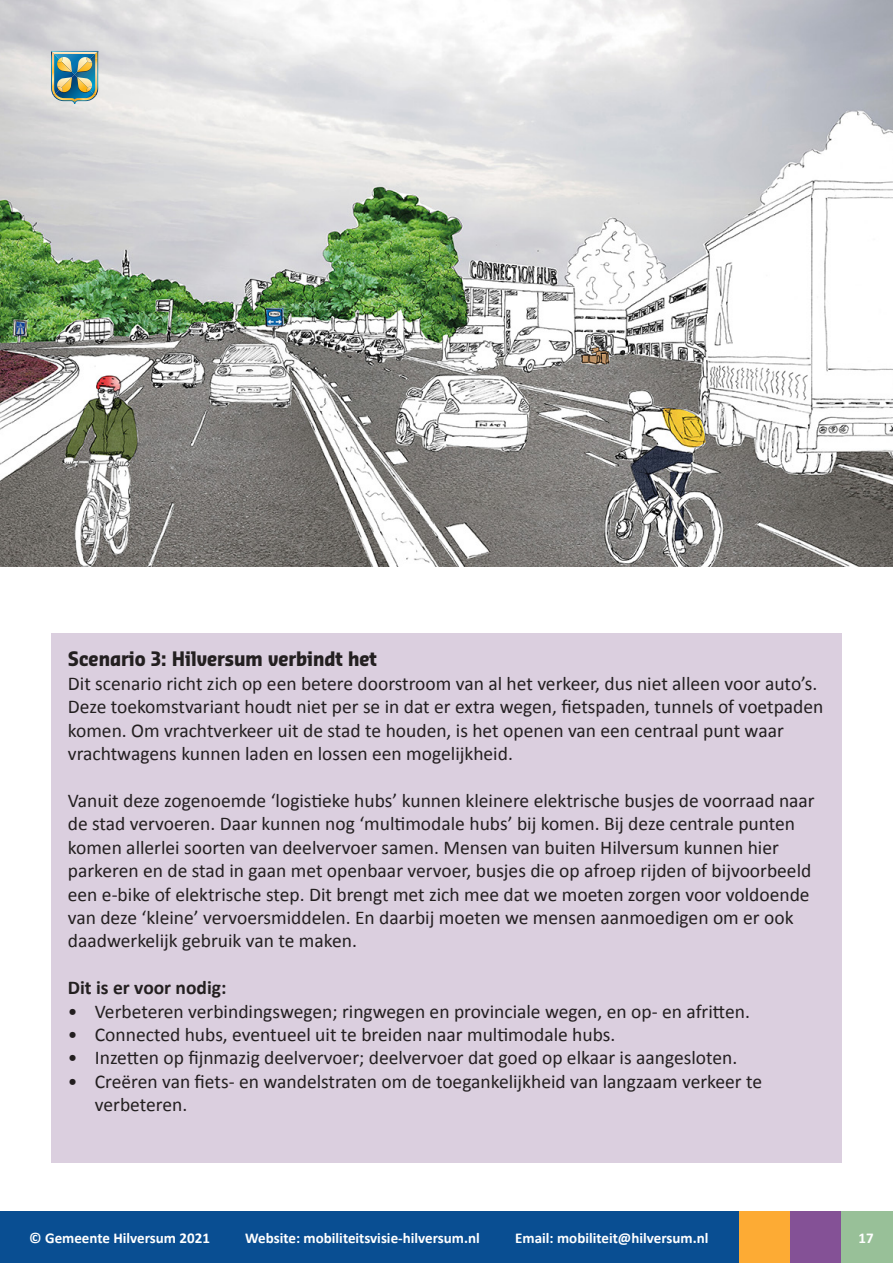
<style>
.page{position:relative;width:893px;height:1263px;background:#fff}
.page>*{position:absolute;margin:0;border:0;box-sizing:border-box;transform-origin:0 0}
.t1{font:19.5px/23.4px "Calibri";color:#231f20}
.t2{font:700 19.5px "Sansa Con Pro";color:#231f20}
.t3{font:700 19.5px "Calibri";color:#231f20}
.t4{font:700 15px "Calibri";color:#fff}
</style>
<div class="page">
<div style="left:51px;top:634px;width:791px;height:529px;background:#dbcfdf"></div>
<img style="left:0;top:0;width:893px;height:566px">
<img style="left:51px;top:51px;width:47px;height:53px">
<div style="left:0;top:1212px;width:893px;height:51px;background:#094e92"></div>
<div style="left:740px;top:1212px;width:51px;height:51px;background:#fdab34"></div>
<div style="left:791px;top:1212px;width:51px;height:51px;background:#845196"></div>
<div style="left:842px;top:1212px;width:51px;height:51px;background:#98c098"></div>
<p class="t2" style="left:68px;top:646px;width:311px">Scenario 3: Hilversum verbindt het</p>
<p class="t1" style="left:68px;top:671px;width:757px">Dit scenario richt zich op een betere doorstroom van al het verkeer, dus niet alleen voor auto’s.<br>Deze toekomstvariant houdt niet per se in dat er extra wegen, fietspaden, tunnels of voetpaden komen. Om vrachtverkeer uit de stad te houden, is het openen van een centraal punt waar vrachtwagens kunnen laden en lossen een mogelijkheid.</p>
<p class="t1" style="left:68px;top:788px;width:748px">Vanuit deze zogenoemde ‘logistieke hubs’ kunnen kleinere elektrische busjes de voorraad naar de stad vervoeren. Daar kunnen nog ‘multimodale hubs’ bij komen. Bij deze centrale punten komen allerlei soorten van deelvervoer samen. Mensen van buiten Hilversum kunnen hier parkeren en de stad in gaan met openbaar vervoer, busjes die op afroep rijden of bijvoorbeeld een e-bike of elektrische step. Dit brengt met zich mee dat we moeten zorgen voor voldoende van deze ‘kleine’ vervoersmiddelen. En daarbij moeten we mensen aanmoedigen om er ook daadwerkelijk gebruik van te maken.</p>
<p class="t3" style="left:68px;top:975px;width:160px">Dit is er voor nodig:</p>
<p class="t1" style="left:68px;top:998px;width:683px">• Verbeteren verbindingswegen; ringwegen en provinciale wegen, en op- en afritten.</p>
<p class="t1" style="left:68px;top:1022px;width:549px">• Connected hubs, eventueel uit te breiden naar multimodale hubs.</p>
<p class="t1" style="left:68px;top:1045px;width:671px">• Inzetten op fijnmazig deelvervoer; deelvervoer dat goed op elkaar is aangesloten.</p>
<p class="t1" style="left:95px;top:1069px;width:669px;text-indent:-27px">• Creëren van fiets- en wandelstraten om de toegankelijkheid van langzaam verkeer te verbeteren.</p>
<p class="t4" style="left:29px;top:1229px;width:182px">© Gemeente Hilversum 2021</p>
<p class="t4" style="left:245px;top:1229px;width:236px">Website: mobiliteitsvisie-hilversum.nl</p>
<p class="t4" style="left:515px;top:1229px;width:195px">Email: mobiliteit@hilversum.nl</p>
<p class="t4" style="left:858px;top:1229px;width:17px">17</p>
</div>
